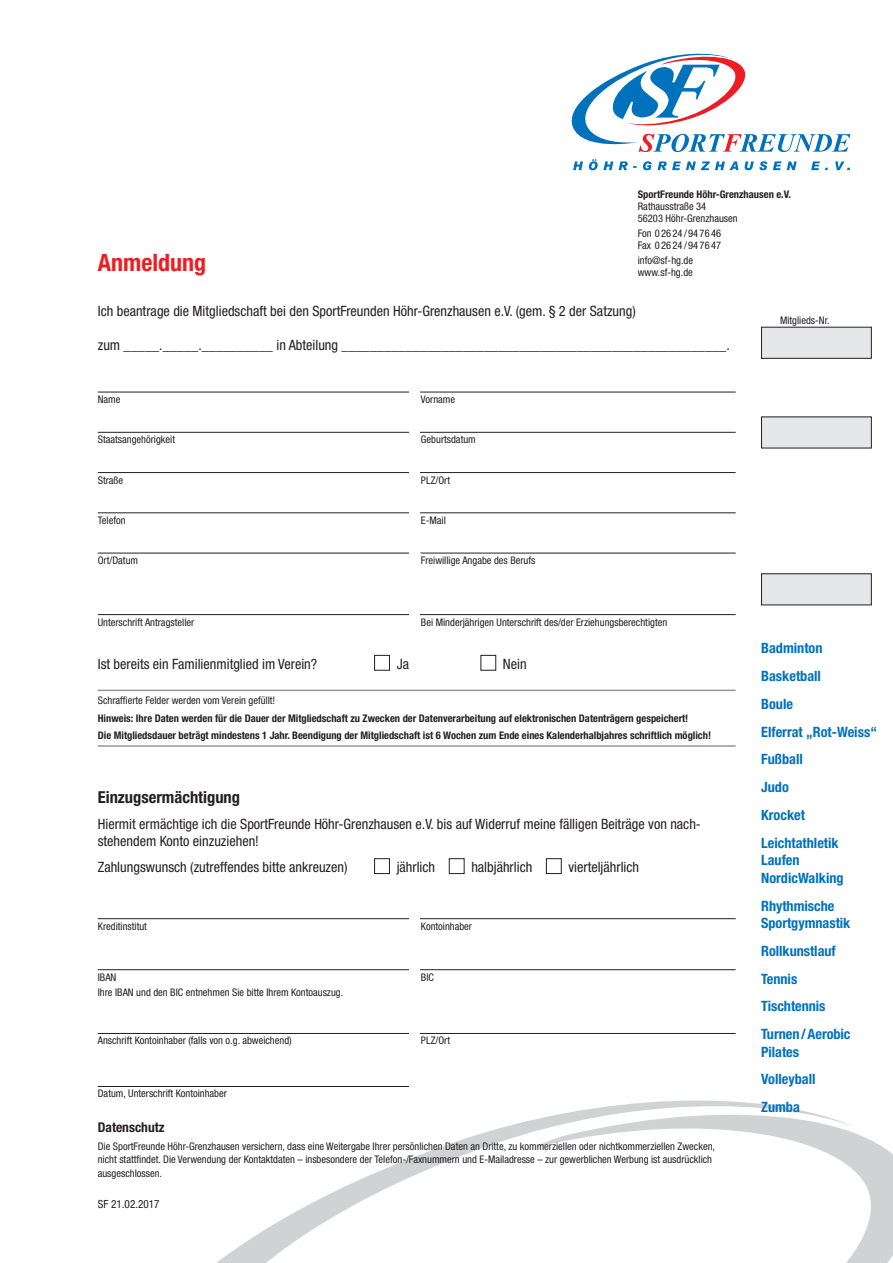
<style>
.page{position:relative;width:893px;height:1263px;background:#fff}
.page>*{position:absolute;margin:0;border:0;box-sizing:border-box;transform-origin:0 0}
.t1{font:700 condensed 24px "Helvetica Neue LT";color:#ee1d23}
.t2{font:700 condensed 16.5px "Helvetica Neue LT";color:#231f20}
.t3{font:condensed 14.25px/17.2px "Helvetica Neue LT";color:#231f20}
.t4{font:700 condensed 14.25px/27.9px "Helvetica Neue LT";color:#0072bc}
.t5{font:700 condensed 13.5px "Helvetica Neue LT";color:#231f20}
.t6{font:condensed 11.25px "Helvetica Neue LT";color:#231f20}
.t7{font:condensed 10.5px/12px "Helvetica Neue LT";color:#231f20}
.t8{font:700 condensed 10.5px/17.2px "Helvetica Neue LT";color:#231f20}
</style>
<div class="page">
<svg style="left:216px;top:1175px;width:155px;height:88px"></svg>
<svg style="left:371px;top:1100px;width:522px;height:163px"></svg>
<svg style="left:571px;top:53px;width:279px;height:99px"></svg>
<svg style="left:573px;top:161px;width:10px;height:9px"></svg>
<svg style="left:589px;top:159px;width:24px;height:11px"></svg>
<svg style="left:619px;top:161px;width:18px;height:9px"></svg>
<svg style="left:643px;top:161px;width:9px;height:9px"></svg>
<svg style="left:658px;top:161px;width:80px;height:9px"></svg>
<svg style="left:745px;top:161px;width:22px;height:9px"></svg>
<svg style="left:773px;top:161px;width:24px;height:9px"></svg>
<svg style="left:811px;top:161px;width:17px;height:9px"></svg>
<svg style="left:835px;top:161px;width:15px;height:9px"></svg>
<hr style="left:98px;top:392px;width:638px;height:1px;background:#231f20">
<hr style="left:98px;top:432px;width:638px;height:1px;background:#231f20">
<hr style="left:98px;top:472px;width:638px;height:1px;background:#231f20">
<hr style="left:98px;top:512px;width:638px;height:1px;background:#231f20">
<hr style="left:98px;top:553px;width:638px;height:1px;background:#231f20">
<hr style="left:98px;top:614px;width:638px;height:1px;background:#231f20">
<hr style="left:98px;top:690px;width:638px;height:1px;background:#939598">
<hr style="left:98px;top:745px;width:638px;height:2px;background:#939598">
<hr style="left:98px;top:918px;width:638px;height:1px;background:#231f20">
<hr style="left:98px;top:969px;width:638px;height:1px;background:#231f20">
<hr style="left:98px;top:1033px;width:638px;height:1px;background:#231f20">
<hr style="left:98px;top:1086px;width:638px;height:1px;background:#231f20">
<div style="left:374px;top:655px;width:16px;height:16px;border:1px solid #231f20"></div>
<div style="left:480px;top:655px;width:16px;height:16px;border:1px solid #231f20"></div>
<div style="left:374px;top:858px;width:16px;height:16px;border:1px solid #231f20"></div>
<div style="left:449px;top:858px;width:15px;height:16px;border:1px solid #231f20"></div>
<div style="left:546px;top:858px;width:16px;height:16px;border:1px solid #231f20"></div>
<div style="left:761px;top:327px;width:110px;height:31px;background:#e6e7e9"></div>
<div style="left:761px;top:327px;width:111px;height:32px;border:1px solid #231f20"></div>
<div style="left:761px;top:417px;width:110px;height:31px;background:#e6e7e9"></div>
<div style="left:761px;top:574px;width:110px;height:31px;background:#e6e7e9"></div>
<div style="left:761px;top:573px;width:111px;height:32px;border:1px solid #231f20"></div>
<div style="left:409px;top:909px;width:11px;height:184px;background:#fff"></div>
<div style="left:409px;top:386px;width:11px;height:239px;background:#fff"></div>
<div style="left:415px;top:1082px;width:327px;height:15px;background:#fff"></div>
<p class="t8" style="left:638px;top:186px;width:155px">SportFreunde Höhr-Grenzhausen e.V.</p>
<p class="t7" style="left:638px;top:201px;width:101px">Rathausstraße 34<br>56203 Höhr-Grenzhausen</p>
<p class="t7" style="left:638px;top:227px;width:85px">Fon 02624/947646<br>Fax 02624/947647</p>
<p class="t7" style="left:638px;top:254px;width:57px">info@sf-hg.de www.sf-hg.de</p>
<h1 class="t1" style="left:98px;top:248px;width:110px">Anmeldung</h1>
<h3 class="t3" style="left:98px;top:302px;width:540px">Ich beantrage die Mitgliedschaft bei den SportFreunden Höhr-Grenzhausen e.V. (gem. § 2 der Satzung)</h3>
<h3 class="t3" style="left:98px;top:336px;width:633px">zum _____._____.__________ in Abteilung ______________________________________________________.</h3>
<p class="t7" style="left:780px;top:314px;width:51px">Mitglieds-Nr.</p>
<p class="t7" style="left:98px;top:393px;width:24px">Name</p>
<p class="t7" style="left:421px;top:393px;width:36px">Vorname</p>
<p class="t7" style="left:98px;top:433px;width:79px">Staatsangehörigkeit</p>
<p class="t7" style="left:421px;top:433px;width:56px">Geburtsdatum</p>
<p class="t7" style="left:98px;top:474px;width:27px">Straße</p>
<p class="t7" style="left:421px;top:474px;width:31px">PLZ/Ort</p>
<p class="t7" style="left:98px;top:514px;width:29px">Telefon</p>
<p class="t7" style="left:421px;top:514px;width:26px">E-Mail</p>
<p class="t7" style="left:98px;top:554px;width:42px">Ort/Datum</p>
<p class="t7" style="left:421px;top:554px;width:116px">Freiwillige Angabe des Berufs</p>
<p class="t7" style="left:98px;top:616px;width:98px">Unterschrift Antragsteller</p>
<p class="t7" style="left:421px;top:616px;width:248px">Bei Minderjährigen Unterschrift des/der Erziehungsberechtigten</p>
<h3 class="t3" style="left:98px;top:655px;width:221px">Ist bereits ein Familienmitglied im Verein?</h3>
<h3 class="t3" style="left:397px;top:655px;width:14px">Ja</h3>
<h3 class="t3" style="left:503px;top:655px;width:25px">Nein</h3>
<p class="t7" style="left:98px;top:694px;width:179px">Schraffierte Felder werden vom Verein gefüllt!</p>
<p class="t8" style="left:98px;top:709px;width:615px">Hinweis: Ihre Daten werden für die Dauer der Mitgliedschaft zu Zwecken der Datenverarbeitung auf elektronischen Datenträgern gespeichert!<br>Die Mitgliedsdauer beträgt mindestens 1 Jahr. Beendigung der Mitgliedschaft ist 6 Wochen zum Ende eines Kalenderhalbjahres schriftlich möglich!</p>
<h2 class="t2" style="left:98px;top:787px;width:144px">Einzugsermächtigung</h2>
<h3 class="t3" style="left:98px;top:815px;width:605px">Hiermit ermächtige ich die SportFreunde Höhr-Grenzhausen e.V. bis auf Widerruf meine fälligen Beiträge von nach&shy;stehendem Konto einzuziehen!</h3>
<h3 class="t3" style="left:98px;top:859px;width:251px">Zahlungswunsch (zutreffendes bitte ankreuzen)</h3>
<h3 class="t3" style="left:397px;top:859px;width:40px">jährlich</h3>
<h3 class="t3" style="left:471px;top:859px;width:62px">halbjährlich</h3>
<h3 class="t3" style="left:568px;top:859px;width:72px">vierteljährlich</h3>
<p class="t7" style="left:98px;top:920px;width:51px">Kreditinstitut</p>
<p class="t7" style="left:421px;top:920px;width:53px">Kontoinhaber</p>
<p class="t7" style="left:98px;top:971px;width:20px">IBAN</p>
<p class="t7" style="left:421px;top:971px;width:15px">BIC</p>
<p class="t7" style="left:98px;top:986px;width:247px">Ihre IBAN und den BIC entnehmen Sie bitte Ihrem Kontoauszug.</p>
<p class="t7" style="left:98px;top:1035px;width:195px">Anschrift Kontoinhaber (falls von o.g. abweichend)</p>
<p class="t7" style="left:421px;top:1035px;width:31px">PLZ/Ort</p>
<p class="t7" style="left:98px;top:1088px;width:131px">Datum, Unterschrift Kontoinhaber</p>
<p class="t5" style="left:98px;top:1119px;width:68px">Datenschutz</p>
<p class="t7" style="left:98px;top:1139px;width:619px;line-height:13.5px">Die SportFreunde Höhr-Grenzhausen versichern, dass eine Weitergabe Ihrer persönlichen Daten an Dritte, zu kommerziellen oder nichtkommerziellen Zwecken, nicht stattfindet. Die Verwendung der Kontaktdaten – insbesondere der Telefon-/Faxnummern und E-Mailadresse – zur gewerblichen Werbung ist ausdrücklich ausgeschlossen.</p>
<p class="t6" style="left:98px;top:1197px;width:63px">SF 21.02.2017</p>
<h3 class="t4" style="left:761px;top:634px;width:117px">Badminton<br>Basketball<br>Boule<br>Elferrat „Rot-Weiss“<br>Fußball<br>Judo<br>Krocket<br>Leichtathletik</h3>
<h3 class="t4" style="left:761px;top:851px;width:84px;line-height:17.2px">Laufen<br>NordicWalking</h3>
<h3 class="t4" style="left:761px;top:897px;width:91px;line-height:17.2px">Rhythmische<br>Sportgymnastik</h3>
<h3 class="t4" style="left:761px;top:936px;width:91px">Rollkunstlauf<br>Tennis<br>Tischtennis<br>Turnen/Aerobic</h3>
<h3 class="t4" style="left:761px;top:1037px;width:56px">Pilates<br>Volleyball<br>Zumba</h3>
</div>
